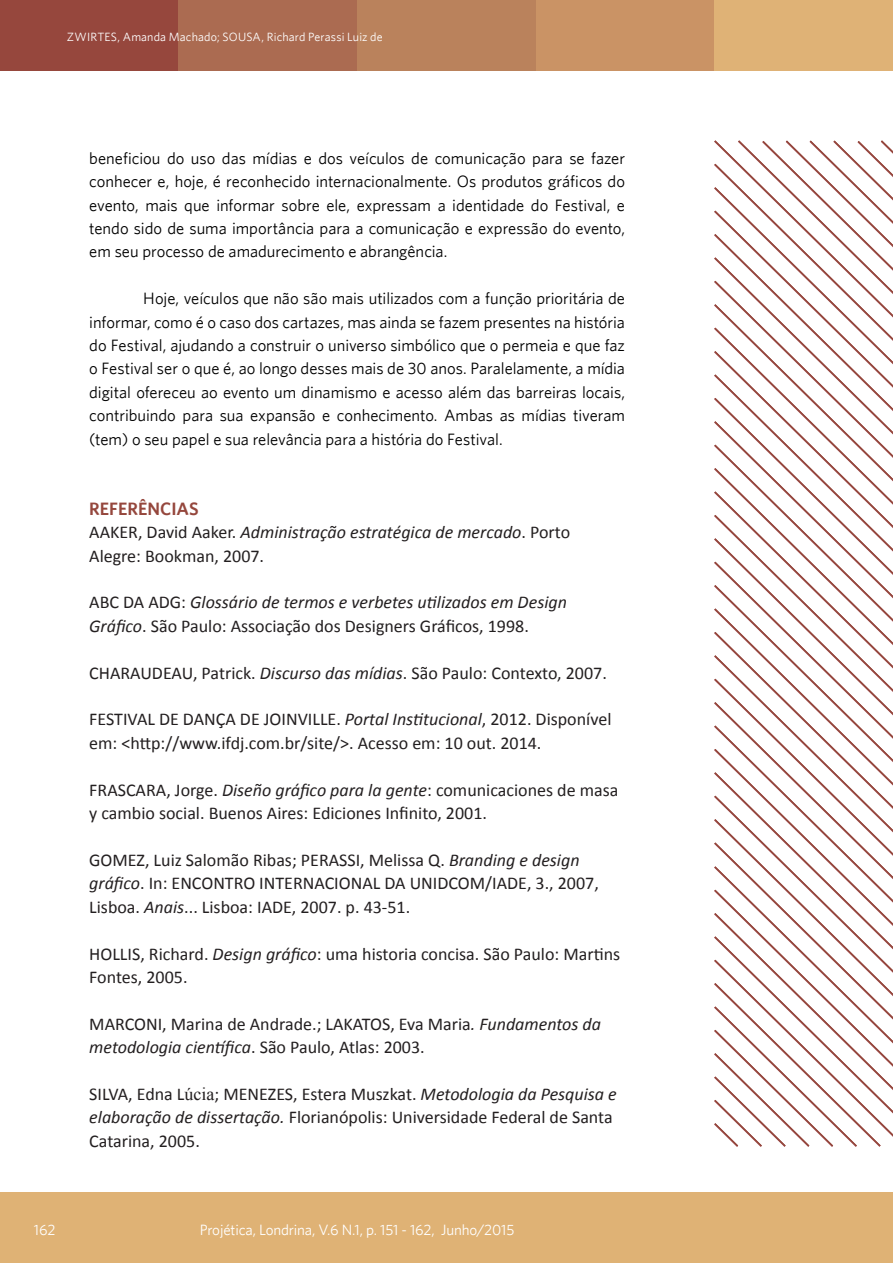
<style>
.page{position:relative;width:893px;height:1263px;background:#fff}
.page>*{position:absolute;margin:0;border:0;box-sizing:border-box;transform-origin:0 0}
.Referencias_Texto{font:18px/23.4px "Calibri";color:#231f20}
.Titulo_corpus{font:600 18px "Whitney";color:#95473d}
.texto{font:16.5px/23.4px "Whitney";color:#000;text-align:justify}
.t1{font:15px "Whitney";letter-spacing:-.01em;color:#fff}
.cabecalho_autor{font:12px "Whitney";letter-spacing:.015em;color:#fff}
.s1{font-style:italic}
.s2{font-family:"Times New Roman"}
</style>
<div class="page">
<svg style="left:714px;top:466px;width:179px;height:24px"></svg>
<svg style="left:714px;top:490px;width:179px;height:23px"></svg>
<svg style="left:714px;top:513px;width:179px;height:24px"></svg>
<svg style="left:714px;top:537px;width:179px;height:23px"></svg>
<svg style="left:714px;top:560px;width:179px;height:23px"></svg>
<svg style="left:714px;top:583px;width:179px;height:24px"></svg>
<svg style="left:714px;top:607px;width:179px;height:23px"></svg>
<svg style="left:714px;top:630px;width:179px;height:24px"></svg>
<svg style="left:714px;top:654px;width:179px;height:23px"></svg>
<svg style="left:714px;top:677px;width:179px;height:23px"></svg>
<svg style="left:714px;top:700px;width:179px;height:24px"></svg>
<svg style="left:714px;top:724px;width:179px;height:23px"></svg>
<svg style="left:714px;top:747px;width:179px;height:24px"></svg>
<svg style="left:714px;top:771px;width:179px;height:23px"></svg>
<svg style="left:714px;top:794px;width:179px;height:23px"></svg>
<svg style="left:714px;top:817px;width:179px;height:24px"></svg>
<svg style="left:714px;top:841px;width:179px;height:24px"></svg>
<svg style="left:736px;top:140px;width:157px;height:330px"></svg>
<svg style="left:714px;top:865px;width:179px;height:23px"></svg>
<svg style="left:714px;top:888px;width:179px;height:23px"></svg>
<svg style="left:714px;top:911px;width:179px;height:236px"></svg>
<div style="left:0;top:0;width:179px;height:70px;background:#96473d"></div>
<div style="left:357px;top:0;width:179px;height:70px;background:#ba825c"></div>
<div style="left:536px;top:0;width:178px;height:70px;background:#ca9365"></div>
<div style="left:179px;top:0;width:178px;height:70px;background:#ab6b51"></div>
<div style="left:714px;top:0;width:179px;height:70px;background:#dfb276"></div>
<div style="left:0;top:1193px;width:893px;height:70px;background:#dfb275"></div>
<p class="cabecalho_autor" style="left:67px;top:29px;width:317px">ZWIRTES, Amanda Machado; SOUSA, Richard Perassi Luiz de</p>
<p class="t1" style="left:34px;top:1221px;width:23px">162</p>
<p class="texto" style="left:89px;top:146px;width:537px">beneficiou do uso das mídias e dos veículos de comunicação para se fazer conhecer e, hoje, é reconhecido internacionalmente. Os produtos gráficos do evento, mais que informar sobre ele, expressam a identidade do Festival, e tendo sido de suma importância para a comunicação e expressão do evento, em seu processo de amadurecimento e abrangência.</p>
<p class="texto" style="left:89px;top:286px;width:537px;text-indent:54px">Hoje, veículos que não são mais utilizados com a função prioritária de informar, como é o caso dos cartazes, mas ainda se fazem presentes na história do Festival, ajudando a construir o universo simbólico que o permeia e que faz o Festival ser o que é, ao longo desses mais de 30 anos. Paralelamente, a mídia digital ofereceu ao evento um dinamismo e acesso além das barreiras locais, contribuindo para sua expansão e conhecimento. Ambas as mídias tiveram (tem) o seu papel e sua relevância para a história do Festival.</p>
<p class="Titulo_corpus" style="left:89px;top:498px;width:111px">REFERÊNCIAS</p>
<p class="Referencias_Texto" style="left:89px;top:521px;width:482px">AAKER, David Aaker. <span class="s1">Administração estratégica de mercado</span>. Porto<br>Alegre: Bookman, 2007.</p>
<p class="Referencias_Texto" style="left:89px;top:591px;width:479px">ABC DA ADG: <span class="s1">Glossário de termos e verbetes utilizados em Design<br>Gráfico</span>. São Paulo: Associação dos Designers Gráficos, 1998.</p>
<p class="Referencias_Texto" style="left:89px;top:661px;width:519px">CHARAUDEAU, Patrick. <span class="s1">Discurso das mídias</span>. São Paulo: Contexto, 2007.</p>
<p class="Referencias_Texto" style="left:89px;top:708px;width:524px">FESTIVAL DE DANÇA DE JOINVILLE. <span class="s1">Portal Institucional</span>, 2012. Disponível em: &lt;http://www.ifdj.com.br/site/&gt;. Acesso em: 10 out. 2014.</p>
<p class="Referencias_Texto" style="left:89px;top:778px;width:531px">FRASCARA, Jorge. <span class="s1">Diseño gráfico para la gente</span>: comunicaciones de masa y cambio social. Buenos Aires: Ediciones Infinito, 2001.</p>
<p class="Referencias_Texto" style="left:89px;top:848px;width:511px">GOMEZ, Luiz Salomão Ribas; PERASSI, Melissa Q. <span class="s1">Branding e design gráfico</span>. In: ENCONTRO INTERNACIONAL DA UNIDCOM/IADE, 3., 2007,<br>Lisboa. <span class="s1">Anais</span>... Lisboa: IADE, 2007. p. 43-51.</p>
<p class="Referencias_Texto" style="left:89px;top:942px;width:532px">HOLLIS, Richard. <span class="s1">Design gráfico</span>: uma historia concisa. São Paulo: Martins<br>Fontes, 2005.</p>
<p class="Referencias_Texto" style="left:89px;top:1012px;width:513px">MARCONI, Marina de Andrade.; LAKATOS, Eva Maria<span class="s1">. Fundamentos da metodologia científica</span>. São Paulo, Atlas: 2003.</p>
<p class="Referencias_Texto" style="left:89px;top:1082px;width:529px">SILVA, Edna L<span class="s2">úcia</span>; MENEZES, Estera Muszkat. <span class="s1">Metodologia da Pesquisa e elaboração de dissertação.</span> Florianópolis: Universidade Federal de Santa<br>Catarina, 2005.</p>
<p class="t1" style="left:200px;top:1221px;width:316px">Projética, Londrina, V.6 N.1, p. 151 - 162, Junho/2015</p>
</div>
